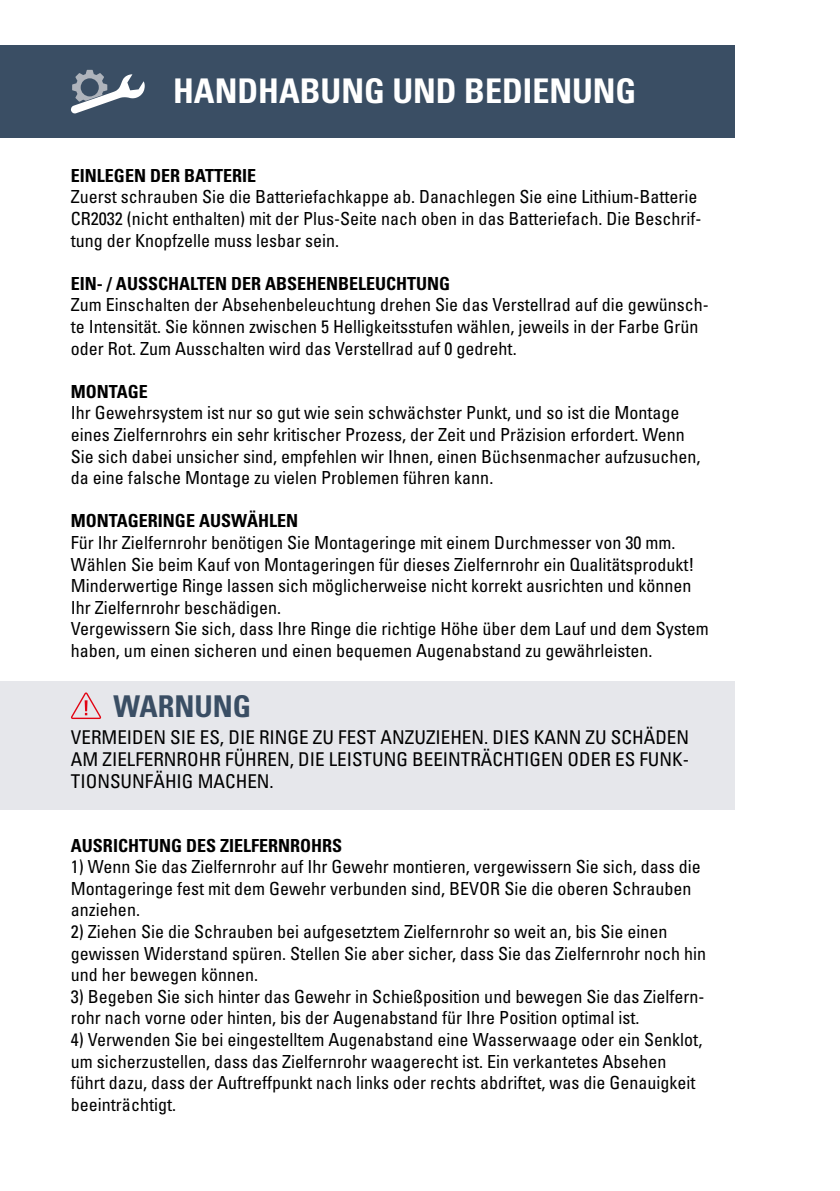
<style>
.page{position:relative;width:840px;height:1191px;background:#fff}
.page>*{position:absolute;margin:0;border:0;box-sizing:border-box;transform-origin:0 0}
.t1{font:700 condensed 34px "Univers LT Std";color:#fff}
.t2{font:700 condensed 30px "Univers LT Std";color:#3a4e64}
.t3{font:condensed 19px/22px "Univers";color:#000;text-align:justify}
.t4{font:condensed 18px/21.6px "Univers";color:#000}
.t5{font:700 condensed 18px "Univers";color:#000}
</style>
<div class="page">
<div style="left:0;top:45px;width:733px;height:93px;background:#3a4e64"></div>
<div style="left:0;top:681px;width:733px;height:129px;background:#e6e7eb"></div>
<svg style="left:71px;top:692px;width:30px;height:27px"></svg>
<svg style="left:71px;top:70px;width:74px;height:43px"></svg>
<h1 class="t1" style="left:173px;top:70px;width:464px">HANDHABUNG UND BEDIENUNG</h1>
<p class="t5" style="left:71px;top:164px;width:186px">EINLEGEN DER BATTERIE</p>
<p class="t4" style="left:71px;top:186px;width:631px">Zuerst schrauben Sie die Batteriefachkappe ab. Danachlegen Sie eine Lithium-Batterie<br>CR2032 (nicht enthalten) mit der Plus-Seite nach oben in das Batteriefach. Die Beschrif&shy;tung der Knopfzelle muss lesbar sein.</p>
<p class="t5" style="left:71px;top:272px;width:380px">EIN- / AUSSCHALTEN DER ABSEHENBELEUCHTUNG</p>
<p class="t4" style="left:71px;top:294px;width:639px">Zum Einschalten der Absehenbeleuchtung drehen Sie das Verstellrad auf die gewünsch&shy;te Intensität. Sie können zwischen 5 Helligkeitsstufen wählen, jeweils in der Farbe Grün oder Rot. Zum Ausschalten wird das Verstellrad auf 0 gedreht.</p>
<p class="t5" style="left:71px;top:380px;width:78px">MONTAGE</p>
<p class="t4" style="left:71px;top:402px;width:630px">Ihr Gewehrsystem ist nur so gut wie sein schwächster Punkt, und so ist die Montage eines Zielfernrohrs ein sehr kritischer Prozess, der Zeit und Präzision erfordert. Wenn Sie sich dabei unsicher sind, empfehlen wir Ihnen, einen Büchsenmacher aufzusuchen, da eine falsche Montage zu vielen Problemen führen kann.</p>
<p class="t5" style="left:71px;top:510px;width:228px">MONTAGERINGE AUSWÄHLEN</p>
<p class="t4" style="left:71px;top:531px;width:639px">Für Ihr Zielfernrohr benötigen Sie Montageringe mit einem Durchmesser von 30 mm.<br>Wählen Sie beim Kauf von Montageringen für dieses Zielfernrohr ein Qualitätsprodukt!<br>Minderwertige Ringe lassen sich möglicherweise nicht korrekt ausrichten und können Ihr Zielfernrohr beschädigen.<br>Vergewissern Sie sich, dass Ihre Ringe die richtige Höhe über dem Lauf und dem System haben, um einen sicheren und einen bequemen Augenabstand zu gewährleisten.</p>
<h2 class="t2" style="left:113px;top:687px;width:139px">WARNUNG</h2>
<p class="t3" style="left:71px;top:726px;width:619px">VERMEIDEN SIE ES, DIE RINGE ZU FEST ANZUZIEHEN. DIES KANN ZU SCHÄDEN AM ZIELFERNROHR FÜHREN, DIE LEISTUNG BEEINTRÄCHTIGEN ODER ES FUNK-TIONSUNFÄHIG MACHEN.</p>
<p class="t5" style="left:71px;top:834px;width:273px">AUSRICHTUNG DES ZIELFERNROHRS</p>
<p class="t4" style="left:71px;top:855px;width:631px">1) Wenn Sie das Zielfernrohr auf Ihr Gewehr montieren, vergewissern Sie sich, dass die<br>Montageringe fest mit dem Gewehr verbunden sind, BEVOR Sie die oberen Schrauben anziehen.</p>
<p class="t4" style="left:71px;top:920px;width:636px">2) Ziehen Sie die Schrauben bei aufgesetztem Zielfernrohr so weit an, bis Sie einen gewissen Widerstand spüren. Stellen Sie aber sicher, dass Sie das Zielfernrohr noch hin und her bewegen können.</p>
<p class="t4" style="left:71px;top:985px;width:634px">3) Begeben Sie sich hinter das Gewehr in Schießposition und bewegen Sie das Zielfern&shy;rohr nach vorne oder hinten, bis der Augenabstand für Ihre Position optimal ist.</p>
<p class="t4" style="left:71px;top:1028px;width:632px">4) Verwenden Sie bei eingestelltem Augenabstand eine Wasserwaage oder ein Senklot, um sicherzustellen, dass das Zielfernrohr waagerecht ist. Ein verkantetes Absehen führt dazu, dass der Auftreffpunkt nach links oder rechts abdriftet, was die Genauigkeit beeinträchtigt.</p>
</div>
